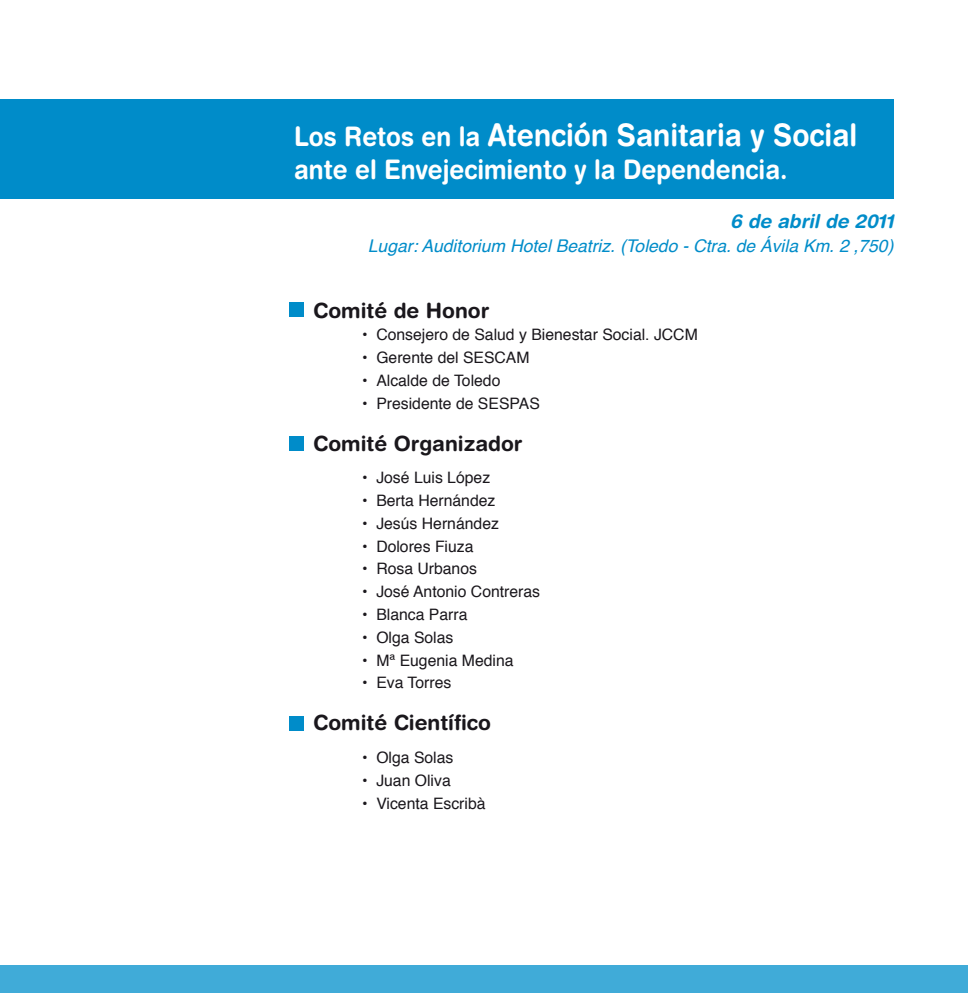
<style>
.page{position:relative;width:968px;height:993px;background:#fff}
.page>*{position:absolute;margin:0;border:0;box-sizing:border-box;transform-origin:0 0}
.t1{font:700 31.15px "Helvetica Rounded LT Std";color:#fff;scale:.9 1}
.t2{font:700 26.95px "Helvetica Rounded LT Std";color:#fff;scale:.9 1}
.t3{font:700 21px "Helvetica Rounded LT Std";color:#1a171c}
.t4{font:italic 700 19.25px "Helvetica Rounded LT Std";color:#008cc9}
.t5{font:italic 17.5px "Helvetica";color:#008cc9}
.t6{font:15.75px "Helvetica";color:#1a171c}
.s1{font-size:26.95px}
</style>
<div class="page">
<div style="left:0;top:965px;width:967px;height:27px;background:#40abd8"></div>
<div style="left:0;top:99px;width:893px;height:99px;background:#008cc9"></div>
<div style="left:289px;top:302px;width:14px;height:14px;background:#008cc9"></div>
<div style="left:289px;top:436px;width:14px;height:14px;background:#008cc9"></div>
<div style="left:289px;top:716px;width:14px;height:14px;background:#008cc9"></div>
<h1 class="t1" style="left:294px;top:116px;width:627px"><span class="s1">Los Retos en la</span> Atención Sanitaria y Social</h1>
<h2 class="t2" style="left:294px;top:153px;width:549px">ante el Envejecimiento y la Dependencia.</h2>
<p class="t4" style="left:730px;top:210px;width:165px">6 de abril de 2011</p>
<p class="t5" style="left:368px;top:232px;width:527px">Lugar: Auditorium Hotel Beatriz. (Toledo - Ctra. de Ávila Km. 2 ,750)</p>
<h3 class="t3" style="left:313px;top:297px;width:177px">Comité de Honor</h3>
<p class="t6" style="left:362px;top:322px;width:337px">• Consejero de Salud y Bienestar Social. JCCM</p>
<p class="t6" style="left:362px;top:345px;width:169px">• Gerente del SESCAM</p>
<p class="t6" style="left:362px;top:368px;width:140px">• Alcalde de Toledo</p>
<p class="t6" style="left:362px;top:391px;width:137px">• Presidente de Sespas</p>
<h3 class="t3" style="left:313px;top:430px;width:211px">Comité Organizador</h3>
<p class="t6" style="left:362px;top:465px;width:129px">• José Luis López</p>
<p class="t6" style="left:362px;top:488px;width:135px">• Berta Hernández</p>
<p class="t6" style="left:362px;top:511px;width:138px">• Jesús Hernández</p>
<p class="t6" style="left:362px;top:534px;width:113px">• Dolores Fiuza</p>
<p class="t6" style="left:362px;top:556px;width:116px">• Rosa Urbanos</p>
<p class="t6" style="left:362px;top:579px;width:179px">• José Antonio Contreras</p>
<p class="t6" style="left:362px;top:602px;width:107px">• Blanca Parra</p>
<p class="t6" style="left:362px;top:625px;width:93px">• Olga Solas</p>
<p class="t6" style="left:362px;top:647px;width:153px">• Mª Eugenia Medina</p>
<p class="t6" style="left:362px;top:670px;width:90px">• Eva Torres</p>
<h3 class="t3" style="left:313px;top:709px;width:179px">Comité Científico</h3>
<p class="t6" style="left:362px;top:745px;width:93px">• Olga Solas</p>
<p class="t6" style="left:362px;top:767px;width:90px">• Juan Oliva</p>
<p class="t6" style="left:362px;top:790px;width:125px">• Vicenta Escribà</p>
</div>
